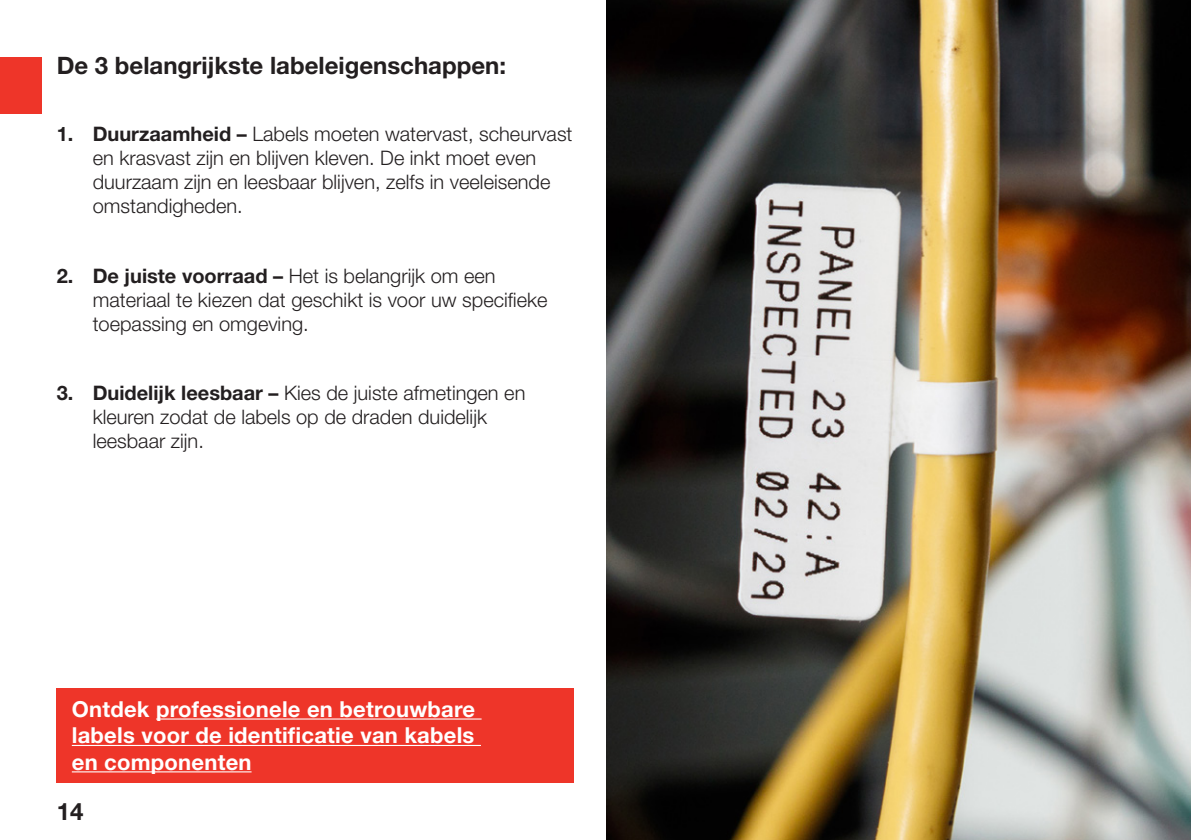
<style>
.page{position:relative;width:1191px;height:840px;background:#fff}
.page>*{position:absolute;margin:0;border:0;box-sizing:border-box;transform-origin:0 0}
._01_Headline_1_-_14p{font:700 24px "Helvetica Neue LT Pro";color:#231f20}
._01_Product_Title{font:700 22px/26.4px "Helvetica Neue LT Pro";letter-spacing:.01em;color:#fff;text-align:justify}
.t1{font:300 20px/24px "Helvetica Neue LT Pro";color:#231f20}
.s1{font-weight:700}
</style>
<div class="page">
<img style="left:607px;top:0;width:584px;height:839px">
<div style="left:0;top:57px;width:42px;height:56px;background:#ee3529"></div>
<div style="left:57px;top:688px;width:517px;height:94px;background:#ee3529"></div>
<hr style="left:156px;top:718px;width:325px;height:1px;background:#fff">
<hr style="left:72px;top:744px;width:409px;height:1px;background:#fff">
<hr style="left:72px;top:770px;width:179px;height:2px;background:#fff">
<p class="_01_Headline_1_-_14p" style="left:57px;top:50px;width:451px">De 3 belangrijkste labeleigenschappen:</p>
<p class="t1" style="left:93px;top:121px;width:481px;text-indent:-36px"><span class="s1">1. Duurzaamheid –</span> Labels moeten watervast, scheurvast en krasvast zijn en blijven kleven. De inkt moet even duurzaam zijn en leesbaar blijven, zelfs in veeleisende omstandigheden.</p>
<p class="t1" style="left:93px;top:263px;width:456px;text-indent:-36px"><span class="s1">2. De juiste voorraad –</span> Het is belangrijk om een materiaal te kiezen dat geschikt is voor uw specifieke toepassing en omgeving.</p>
<p class="t1" style="left:93px;top:380px;width:434px;text-indent:-36px"><span class="s1">3. Duidelijk leesbaar –</span> Kies de juiste afmetingen en kleuren zodat de labels op de draden duidelijk leesbaar zijn.</p>
<p class="_01_Product_Title" style="left:72px;top:694px;width:405px">Ontdek professionele en betrouwbare labels voor de identificatie van kabels en componenten</p>
<p class="_01_Headline_1_-_14p" style="left:57px;top:796px;width:28px">14</p>
</div>
